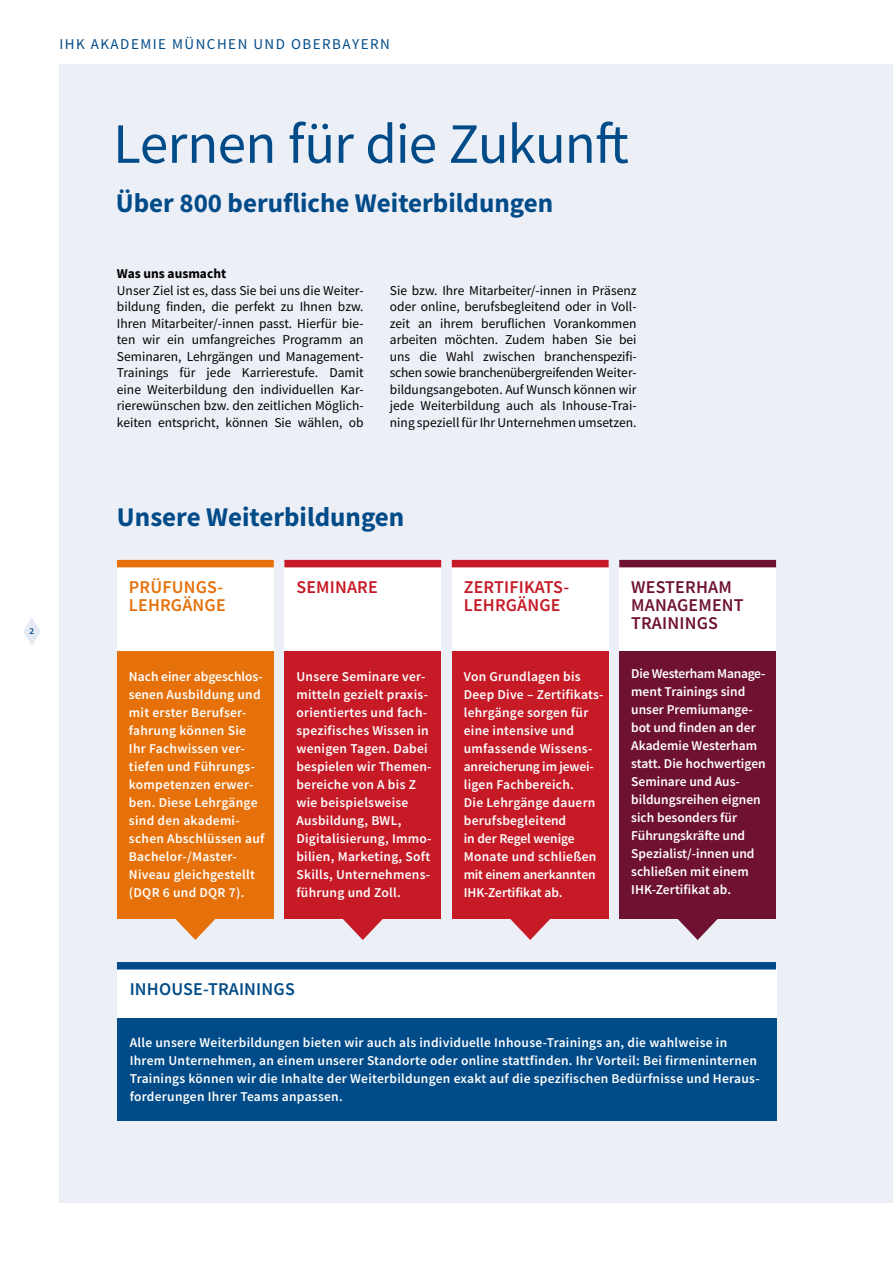
<style>
.page{position:relative;width:893px;height:1263px;background:#fff}
.page>*{position:absolute;margin:0;border:0;box-sizing:border-box;transform-origin:0 0}
.t1{font:57px "Source Sans Pro";letter-spacing:-.015em;color:#004b88}
.t2{font:700 27px "Source Sans Pro";color:#004b88}
.t3{font:600 18px/18px "Source Sans Pro";letter-spacing:.01em;color:#c61a27}
.t4{font:600 18px/18px "Source Sans Pro";letter-spacing:.01em;color:#6f1231}
.t5{font:600 18px/18px "Source Sans Pro";letter-spacing:.01em;color:#e6710a}
.t6{font:600 18px "Source Sans Pro";letter-spacing:.01em;color:#004b88}
.t7{font:15px "Source Sans Pro";letter-spacing:.1em;color:#004b88}
.t8{font:600 13.5px/18px "Source Sans Pro";letter-spacing:.02em;color:#fff}
.t9{font:13.5px/16.5px "Source Sans Pro";color:#000;text-align:justify}
.t10{font:600 13.5px/18px "Source Sans Pro";color:#fff}
.t11{font:700 13.5px "Source Sans Pro";color:#000}
.t12{font:600 9px "Source Sans Pro";color:#004b88}
</style>
<div class="page">
<div style="left:60px;top:64px;width:833px;height:1138px;background:#edeff7"></div>
<div style="left:117px;top:964px;width:659px;height:94px;background:#fff"></div>
<div style="left:117px;top:1018px;width:659px;height:103px;background:#004b88"></div>
<div style="left:117px;top:962px;width:659px;height:7px;background:#004b88"></div>
<div style="left:619px;top:562px;width:157px;height:94px;background:#fff"></div>
<div style="left:619px;top:651px;width:157px;height:289px;background:#6f1231"></div>
<div style="left:619px;top:560px;width:157px;height:7px;background:#6f1231"></div>
<div style="left:117px;top:562px;width:157px;height:94px;background:#fff"></div>
<div style="left:117px;top:651px;width:157px;height:289px;background:#e6710a"></div>
<div style="left:117px;top:560px;width:157px;height:7px;background:#e6710a"></div>
<div style="left:452px;top:562px;width:157px;height:94px;background:#fff"></div>
<div style="left:452px;top:651px;width:157px;height:289px;background:#c61a27"></div>
<div style="left:452px;top:560px;width:157px;height:7px;background:#c61a27"></div>
<div style="left:284px;top:562px;width:157px;height:94px;background:#fff"></div>
<div style="left:284px;top:651px;width:157px;height:289px;background:#c61a27"></div>
<div style="left:284px;top:560px;width:157px;height:7px;background:#c61a27"></div>
<svg style="left:23px;top:618px;width:18px;height:27px"></svg>
<p class="t7" style="left:60px;top:34px;width:332px">IHK AKADEMIE MÜNCHEN UND OBERBAYERN</p>
<h1 class="t1" style="left:113px;top:108px;width:517px">Lernen für die Zukunft</h1>
<h2 class="t2" style="left:116px;top:185px;width:439px">Über 800 berufliche Weiterbildungen</h2>
<p class="t11" style="left:117px;top:265px;width:111px">Was uns ausmacht</p>
<p class="t9" style="left:117px;top:282px;width:248px">Unser Ziel ist es, dass Sie bei uns die Weiter&shy;bildung finden, die perfekt zu Ihnen bzw.<br>Ihren Mitarbeiter/-innen passt. Hierfür bie&shy;ten wir ein umfangreiches Programm an Seminaren, Lehrgängen und Management-Trainings für jede Karrierestufe. Damit eine Weiterbildung den individuellen Kar&shy;rierewünschen bzw. den zeitlichen Möglich&shy;keiten entspricht, können Sie wählen, ob</p>
<p class="t9" style="left:390px;top:282px;width:248px">Sie bzw. Ihre Mitarbeiter/-innen in Präsenz oder online, berufsbegleitend oder in Voll&shy;zeit an ihrem beruflichen Vorankommen arbeiten möchten. Zudem haben Sie bei uns die Wahl zwischen branchenspezifi&shy;schen sowie branchenübergreifenden Weiter&shy;bildungsangeboten. Auf Wunsch können wir jede Weiterbildung auch als Inhouse-Trai&shy;ning speziell für Ihr Unternehmen umsetzen.</p>
<p class="t12" style="left:30px;top:625px;width:6px">2</p>
<h2 class="t2" style="left:117px;top:499px;width:289px">Unsere Weiterbildungen</h2>
<h3 class="t5" style="left:129px;top:578px;width:98px">PRÜFUNGS-<br>LEHRGÄNGE</h3>
<p class="t8" style="left:129px;top:667px;width:137px">Nach einer abgeschlos&shy;senen Ausbildung und mit erster Berufser&shy;fahrung können Sie<br>Ihr Fachwissen ver&shy;tiefen und Führungs&shy;kompetenzen erwer&shy;ben. Diese Lehrgänge sind den akademi&shy;schen Abschlüssen auf<br>Bachelor-/Master-<br>Niveau gleichgestellt (DQR 6 und DQR 7).</p>
<h3 class="t3" style="left:296px;top:578px;width:83px">SEMINARE</h3>
<p class="t8" style="left:296px;top:667px;width:137px">Unsere Seminare ver&shy;mitteln gezielt praxis&shy;orientiertes und fach&shy;spezifisches Wissen in wenigen Tagen. Dabei bespielen wir Themen&shy;bereiche von A bis Z wie beispielsweise<br>Ausbildung, BWL,<br>Digitalisierung, Immo&shy;bilien, Marketing, Soft<br>Skills, Unternehmens&shy;führung und Zoll.</p>
<h3 class="t3" style="left:464px;top:578px;width:106px">ZERTIFIKATS-<br>LEHRGÄNGE</h3>
<p class="t8" style="left:464px;top:667px;width:141px">Von Grundlagen bis<br>Deep Dive – Zertifikats&shy;lehrgänge sorgen für eine intensive und umfassende Wissens&shy;anreicherung im jewei&shy;ligen Fachbereich.<br>Die Lehrgänge dauern berufsbegleitend<br>in der Regel wenige<br>Monate und schließen mit einem anerkannten<br>IHK-Zertifikat ab.</p>
<h3 class="t4" style="left:631px;top:578px;width:114px">WESTERHAM<br>MANAGEMENT<br>TRAININGS</h3>
<p class="t10" style="left:631px;top:665px;width:136px">Die Westerham Manage&shy;ment Trainings sind unser Premiumange&shy;bot und finden an der<br>Akademie Westerham statt. Die hochwertigen<br>Seminare und Aus&shy;bildungsreihen eignen sich besonders für<br>Führungskräfte und<br>Spezialist/-innen und schließen mit einem<br>IHK-Zertifikat ab.</p>
<h3 class="t6" style="left:130px;top:977px;width:167px">INHOUSE-TRAININGS</h3>
<p class="t8" style="left:130px;top:1033px;width:632px">Alle unsere Weiterbildungen bieten wir auch als individuelle Inhouse-Trainings an, die wahlweise in Ihrem Unternehmen, an einem unserer Standorte oder online stattfinden. Ihr Vorteil: Bei firmeninternen Trainings können wir die Inhalte der Weiterbildungen exakt auf die spezifischen Bedürfnisse und Heraus&shy;forderungen Ihrer Teams anpassen.</p>
</div>
